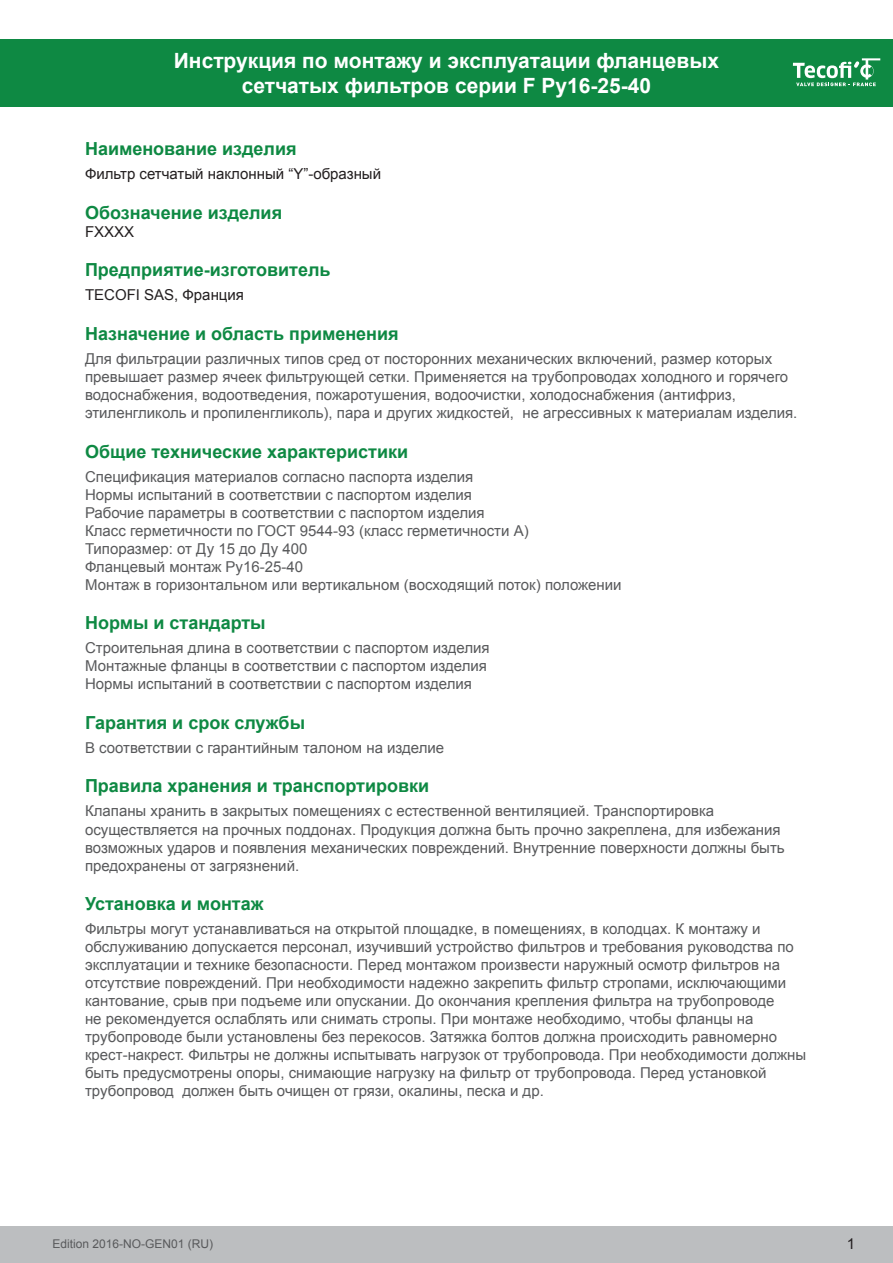
<style>
.page{position:relative;width:893px;height:1263px;background:#fff}
.page>*{position:absolute;margin:0;border:0;box-sizing:border-box;transform-origin:0 0}
.t1{font:700 21px/25.2px "Arial";color:#fff;text-align:center}
.t2{font:700 18px "Arial";color:#0e8943}
.t3{font:15px/18px "Arial";color:#58595b}
.t4{font:15px "Arial";color:#231f20}
.t5{font:12px "Arial";color:#58595b}
</style>
<div class="page">
<div style="left:0;top:1226px;width:893px;height:37px;background:#bcbec0"></div>
<div style="left:0;top:39px;width:893px;height:67px;background:#0e8943"></div>
<svg style="left:792px;top:58px;width:89px;height:29px"></svg>
<h1 class="t1" style="left:174px;top:49px;width:547px">Инструкция по монтажу и эксплуатации фланцевых сетчатых фильтров серии F Ру16-25-40</h1>
<p class="t2" style="left:85px;top:137px;width:213px">Наименование изделия</p>
<p class="t4" style="left:85px;top:164px;width:298px">Фильтр сетчатый наклонный “Y”-образный</p>
<p class="t2" style="left:85px;top:200px;width:199px">Обозначение изделия</p>
<p class="t4" style="left:85px;top:226px;width:51px">FXXXX</p>
<p class="t2" style="left:85px;top:258px;width:247px">Предприятие-изготовитель</p>
<p class="t4" style="left:85px;top:285px;width:160px">TECOFI SAS, Франция</p>
<p class="t2" style="left:85px;top:322px;width:315px">Назначение и область применения</p>
<p class="t3" style="left:85px;top:350px;width:714px">Для фильтрации различных типов сред от посторонних механических включений, размер которых превышает размер ячеек фильтрующей сетки. Применяется на трубопроводах холодного и горячего водоснабжения, водоотведения, пожаротушения, водоочистки, холодоснабжения (антифриз, этиленгликоль и пропиленгликоль), пара и других жидкостей, не агрессивных к материалам изделия.</p>
<p class="t2" style="left:85px;top:439px;width:325px">Общие технические характеристики</p>
<p class="t3" style="left:85px;top:467px;width:538px">Спецификация материалов согласно паспорта изделия<br>Нормы испытаний в соответствии с паспортом изделия<br>Рабочие параметры в соответствии с паспортом изделия<br>Класс герметичности по ГОСТ 9544-93 (класс герметичности А)<br>Типоразмер: от Ду 15 до Ду 400<br>Фланцевый монтаж Ру16-25-40<br>Монтаж в горизонтальном или вертикальном (восходящий поток) положении</p>
<p class="t2" style="left:85px;top:611px;width:182px">Нормы и стандарты</p>
<p class="t3" style="left:85px;top:639px;width:406px">Строительная длина в соответствии с паспортом изделия<br>Монтажные фланцы в соответствии с паспортом изделия<br>Нормы испытаний в соответствии с паспортом изделия</p>
<p class="t2" style="left:85px;top:710px;width:222px">Гарантия и срок службы</p>
<p class="t3" style="left:85px;top:739px;width:361px">В соответствии с гарантийным талоном на изделие</p>
<p class="t2" style="left:85px;top:774px;width:346px">Правила хранения и транспортировки</p>
<p class="t3" style="left:85px;top:802px;width:701px">Клапаны хранить в закрытых помещениях с естественной вентиляцией. Транспортировка осуществляется на прочных поддонах. Продукция должна быть прочно закреплена, для избежания возможных ударов и появления механических повреждений. Внутренние поверхности должны быть предохранены от загрязнений.</p>
<p class="t2" style="left:85px;top:892px;width:180px">Установка и монтаж</p>
<p class="t3" style="left:85px;top:920px;width:723px">Фильтры могут устанавливаться на открытой площадке, в помещениях, в колодцах. К монтажу и обслуживанию допускается персонал, изучивший устройство фильтров и требования руководства по эксплуатации и технике безопасности. Перед монтажом произвести наружный осмотр фильтров на отсутствие повреждений. При необходимости надежно закрепить фильтр стропами, исключающими кантование, срыв при подъеме или опускании. До окончания крепления фильтра на трубопроводе<br>не рекомендуется ослаблять или снимать стропы. При монтаже необходимо, чтобы фланцы на трубопроводе были установлены без перекосов. Затяжка болтов должна происходить равномерно крест-накрест. Фильтры не должны испытывать нагрузок от трубопровода. При необходимости должны быть предусмотрены опоры, снимающие нагрузку на фильтр от трубопровода. Перед установкой трубопровод должен быть очищен от грязи, окалины, песка и др.</p>
<p class="t5" style="left:52px;top:1240px;width:162px">Edition 2016-NO-GEN01 (RU)</p>
<p class="t4" style="left:847px;top:1238px;width:10px">1</p>
</div>
